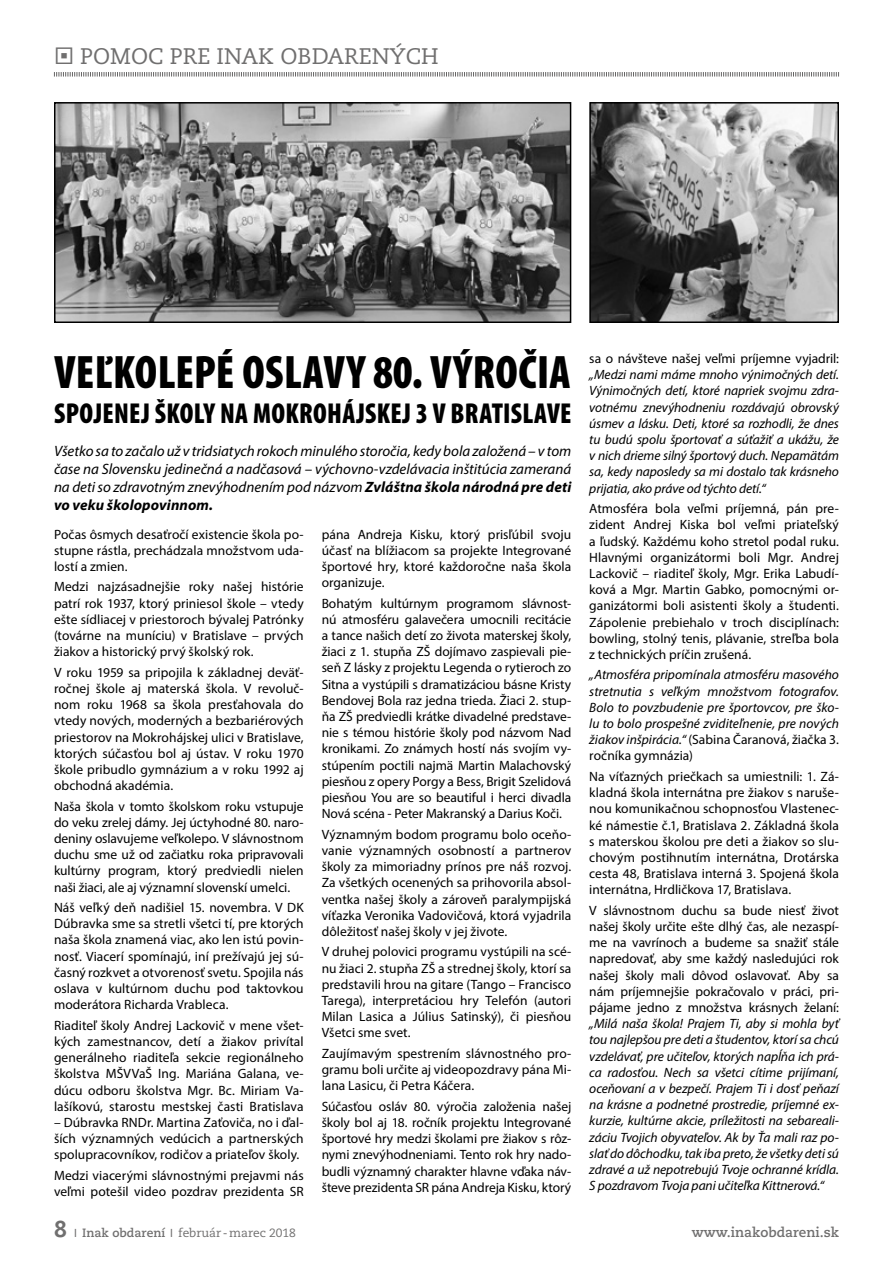
<style>
.page{position:relative;width:893px;height:1263px;background:#fff}
.page>*{position:absolute;margin:0;border:0;box-sizing:border-box;transform-origin:0 0}
.t1{font:900 condensed 47.25px "Myriad Pro";letter-spacing:.015em;color:#000;scale:.95 1}
.t2{font:900 condensed 47.25px "Myriad Pro";letter-spacing:.05em;color:#000;scale:.95 1}
.t3{font:900 condensed 28.95px "Myriad Pro";letter-spacing:.015em;color:#000;scale:.95 1}
.t4{font:22.5px "Caecilia LT Pro 55 Roman";color:#706f6f}
.t5{font:italic 15px/18px "Myriad Pro";color:#000;text-align:justify}
.t6{font:13.5px/16.2px "Myriad Pro";color:#000;text-align:justify}
.t7{font:italic 13.5px/16.2px "Myriad Pro";letter-spacing:-.005em;color:#000;text-align:justify}
.t8{font:700 13.5px "Caecilia LT Pro 75";color:#706f6f}
.t9{font:12px "Caecilia LT Pro 55 Roman";color:#706f6f}
.s1{font-weight:700}
.s2{font-style:normal}
.s3{font-family:"Officina San Itc TEE";font-weight:700;font-size:24px}
.s4{font-family:"Myriad Pro"}
.s5{font-family:"Caecilia LT Pro 75";font-weight:700}
</style>
<div class="page">
<svg style="left:54px;top:72px;width:785px;height:5px"></svg>
<img style="left:57px;top:105px;width:511px;height:215px">
<div style="left:54px;top:102px;width:517px;height:221px;border:2px solid #000"></div>
<img style="left:592px;top:105px;width:244px;height:215px">
<div style="left:589px;top:102px;width:250px;height:221px;border:2px solid #000"></div>
<h3 class="t4" style="left:54px;top:41px;width:44px">◻ pomoc</h3>
<h3 class="t4" style="left:170px;top:41px;width:14px">pre</h3>
<h3 class="t4" style="left:217px;top:41px;width:15px">inak</h3>
<h3 class="t4" style="left:280px;top:41px;width:48px">obdarených</h3>
<h1 class="t1" style="left:54px;top:346px;width:129px">VEĽKOLEPÉ</h1>
<h1 class="t1" style="left:243px;top:346px;width:46px">OSLAV</h1>
<h1 class="t2" style="left:347px;top:346px;width:217px">Y 80. VÝROČIA</h1>
<h2 class="t3" style="left:54px;top:397px;width:446px">SPOJENEJ ŠKOLY NA MOKROHÁJSKEJ 3 V BRATISLAVE</h2>
<p class="t5" style="left:54px;top:441px;width:519px">Všetko sa to začalo už v tridsiatych rokoch minulého storočia, kedy bola založená – v tom čase na Slovensku jedinečná a nadčasová – výchovno-vzdelávacia inštitúcia zameraná na deti so zdravotným znevýhodnením pod názvom <span class="s1">Zvláštna škola národná pre deti vo veku školopovinnom.</span></p>
<p class="t6" style="left:54px;top:526px;width:251px">Počas ôsmych desaťročí existencie škola po&shy;stupne rástla, prechádzala množstvom uda&shy;lostí a zmien.</p>
<p class="t6" style="left:54px;top:579px;width:251px">Medzi najzásadnejšie roky našej histórie patrí rok 1937, ktorý priniesol škole – vtedy ešte sídliacej v priestoroch bývalej Patrónky (továrne na muníciu) v Bratislave – prvých žiakov a historický prvý školský rok.</p>
<p class="t6" style="left:54px;top:664px;width:251px">V roku 1959 sa pripojila k základnej deväť&shy;ročnej škole aj materská škola. V revoluč&shy;nom roku 1968 sa škola presťahovala do vtedy nových, moderných a bezbariérových priestorov na Mokrohájskej ulici v Bratislave, ktorých súčasťou bol aj ústav. V roku 1970 škole pribudlo gymnázium a v roku 1992 aj obchodná akadémia.</p>
<p class="t6" style="left:54px;top:798px;width:251px">Naša škola v tomto školskom roku vstupuje do veku zrelej dámy. Jej úctyhodné 80. naro&shy;deniny oslavujeme veľkolepo. V slávnostnom duchu sme už od začiatku roka pripravovali kultúrny program, ktorý predviedli nielen naši žiaci, ale aj významní slovenskí umelci.</p>
<p class="t6" style="left:54px;top:899px;width:251px">Náš veľký deň nadišiel 15. novembra. V DK Dúbravka sme sa stretli všetci tí, pre ktorých naša škola znamená viac, ako len istú povin&shy;nosť. Viacerí spomínajú, iní prežívajú jej sú&shy;časný rozkvet a otvorenosť svetu. Spojila nás oslava v kultúrnom duchu pod taktovkou moderátora Richarda Vrableca.</p>
<p class="t6" style="left:54px;top:1017px;width:251px">Riaditeľ školy Andrej Lackovič v mene všet&shy;kých zamestnancov, detí a žiakov privítal generálneho riaditeľa sekcie regionálneho školstva MŠVVaŠ Ing. Mariána Galana, ve&shy;dúcu odboru školstva Mgr. Bc. Miriam Va&shy;lašíkovú, starostu mestskej časti Bratislava</p>
<p class="t6" style="left:54px;top:1114px;width:251px">– Dúbravka RNDr. Martina Zaťoviča, no i ďal&shy;ších významných vedúcich a partnerských spolupracovníkov, rodičov a priateľov školy.</p>
<p class="t6" style="left:54px;top:1167px;width:251px">Medzi viacerými slávnostnými prejavmi nás veľmi potešil video pozdrav prezidenta SR</p>
<p class="t6" style="left:322px;top:526px;width:251px">pána Andreja Kisku, ktorý prisľúbil svoju účasť na blížiacom sa projekte Integrované športové hry, ktoré každoročne naša škola organizuje.</p>
<p class="t6" style="left:322px;top:595px;width:251px">Bohatým kultúrnym programom slávnost&shy;nú atmosféru galavečera umocnili recitácie a tance našich detí zo života materskej školy, žiaci z 1. stupňa ZŠ dojímavo zaspievali pie&shy;seň Z lásky z projektu Legenda o rytieroch zo Sitna a vystúpili s dramatizáciou básne Kristy Bendovej Bola raz jedna trieda. Žiaci 2. stup&shy;ňa ZŠ predviedli krátke divadelné predstave&shy;nie s témou histórie školy pod názvom Nad kronikami. Zo známych hostí nás svojím vy&shy;stúpením poctili najmä Martin Malachovský piesňou z opery Porgy a Bess, Brigit Szelidová piesňou You are so beautiful i herci divadla Nová scéna - Peter Makranský a Darius Koči.</p>
<p class="t6" style="left:322px;top:826px;width:251px">Významným bodom programu bolo oceňo&shy;vanie významných osobností a partnerov školy za mimoriadny prínos pre náš rozvoj.<br>Za všetkých ocenených sa prihovorila absol&shy;ventka našej školy a zároveň paralympijská víťazka Veronika Vadovičová, ktorá vyjadrila dôležitosť našej školy v jej živote.</p>
<p class="t6" style="left:322px;top:943px;width:251px">V druhej polovici programu vystúpili na scé&shy;nu žiaci 2. stupňa ZŠ a strednej školy, ktorí sa predstavili hrou na gitare (Tango – Francisco Tarega), interpretáciou hry Telefón (autori Milan Lasica a Július Satinský), či piesňou Všetci sme svet.</p>
<p class="t6" style="left:322px;top:1045px;width:251px">Zaujímavým spestrením slávnostného pro&shy;gramu boli určite aj videopozdravy pána Mi&shy;lana Lasicu, či Petra Káčera.</p>
<p class="t6" style="left:322px;top:1098px;width:251px">Súčasťou osláv 80. výročia založenia našej školy bol aj 18. ročník projektu Integrované športové hry medzi školami pre žiakov s rôz&shy;nymi znevýhodneniami. Tento rok hry nado&shy;budli významný charakter hlavne vďaka náv&shy;števe prezidenta SR pána Andreja Kisku, ktorý</p>
<p class="t6" style="left:589px;top:350px;width:251px">sa o návšteve našej veľmi príjemne vyjadril:</p>
<p class="t7" style="left:589px;top:366px;width:251px">„Medzi nami máme mnoho výnimočných detí.<br>Výnimočných detí, ktoré napriek svojmu zdra&shy;votnému znevýhodneniu rozdávajú obrovský úsmev a lásku. Deti, ktoré sa rozhodli, že dnes tu budú spolu športovať a súťažiť a ukážu, že v nich drieme silný športový duch. Nepamätám sa, kedy naposledy sa mi dostalo tak krásneho prijatia, ako práve od týchto detí.“</p>
<p class="t6" style="left:589px;top:500px;width:251px">Atmosféra bola veľmi príjemná, pán pre&shy;zident Andrej Kiska bol veľmi priateľský a ľudský. Každému koho stretol podal ruku.<br>Hlavnými organizátormi boli Mgr. Andrej Lackovič – riaditeľ školy, Mgr. Erika Labudí&shy;ková a Mgr. Martin Gabko, pomocnými or&shy;ganizátormi boli asistenti školy a študenti.<br>Zápolenie prebiehalo v troch disciplínach: bowling, stolný tenis, plávanie, streľba bola z technických príčin zrušená.</p>
<p class="t7" style="left:589px;top:666px;width:251px">„Atmosféra pripomínala atmosféru masového stretnutia s veľkým množstvom fotografov.<br>Bolo to povzbudenie pre športovcov, pre ško&shy;lu to bolo prospešné zviditeľnenie, pre nových žiakov inšpirácia.“ <span class="s2">(Sabina Čaranová, žiačka 3. ročníka gymnázia)</span></p>
<p class="t6" style="left:589px;top:768px;width:251px">Na víťazných priečkach sa umiestnili: 1. Zá&shy;kladná škola internátna pre žiakov s naruše&shy;nou komunikačnou schopnosťou Vlastenec&shy;ké námestie č.1, Bratislava 2. Základná škola s materskou školou pre deti a žiakov so slu&shy;chovým postihnutím internátna, Drotárska cesta 48, Bratislava interná 3. Spojená škola internátna, Hrdličkova 17, Bratislava.</p>
<p class="t6" style="left:589px;top:902px;width:251px">V slávnostnom duchu sa bude niesť život našej školy určite ešte dlhý čas, ale nezaspí&shy;me na vavrínoch a budeme sa snažiť stále napredovať, aby sme každý nasledujúci rok našej školy mali dôvod oslavovať. Aby sa nám príjemnejšie pokračovalo v práci, pri&shy;pájame jedno z množstva krásnych želaní:</p>
<p class="t7" style="left:589px;top:1015px;width:251px">„Milá naša škola! Prajem Ti, aby si mohla byť tou najlepšou pre deti a študentov, ktorí sa chcú vzdelávať, pre učiteľov, ktorých napĺňa ich prá&shy;ca radosťou. Nech sa všetci cítime prijímaní, oceňovaní a v bezpečí. Prajem Ti i dosť peňazí na krásne a podnetné prostredie, príjemné ex&shy;kurzie, kultúrne akcie, príležitosti na sebareali&shy;záciu Tvojich obyvateľov. Ak by Ťa mali raz po&shy;slať do dôchodku, tak iba preto, že všetky deti sú zdravé a už nepotrebujú Tvoje ochranné krídla.<br>S pozdravom Tvoja pani učiteľka Kittnerová.“</p>
<p class="t9" style="left:54px;top:1225px;width:243px"><span class="s3">8</span> <span class="s4">I</span> <span class="s5">Inak obdarení</span> <span class="s4">I</span> február -marec 2018</p>
<p class="t8" style="left:692px;top:1223px;width:149px">www.inakobdareni.sk</p>
</div>
